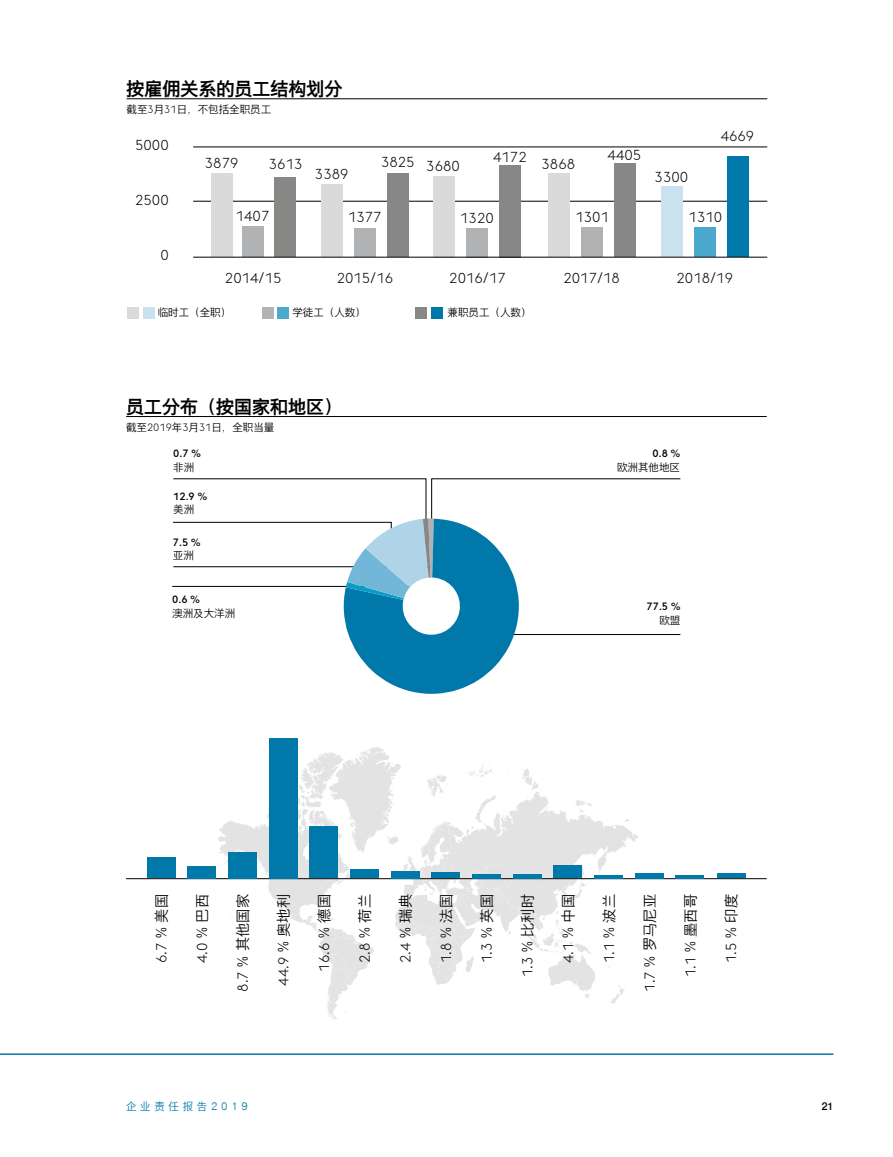
<style>
.page{position:relative;width:893px;height:1157px;background:#fff}
.page>*{position:absolute;margin:0;border:0;box-sizing:border-box;transform-origin:0 0}
.t1{font:500 18px "Nimbus Sans CHS";color:#000}
.t2{font:300 14.25px "Nimbus Sans CHS";color:#000}
.t3{font:300 14.25px "voestalpine";color:#000}
.t4{font:300 14.25px "voestalpine";color:#000}
.t5{font:300 10.5px "Nimbus Sans CHS";color:#000}
.t6{font:500 10.5px "voestalpine";color:#000}
.t7{font:300 10.5px "Nimbus Sans CHS";letter-spacing:.35em;color:#0078aa}
.t8{font:500 10.5px "Nimbus Sans CHS";color:#000}
.s1{font-family:"voestalpine"}
.s2{font-family:"Nimbus Sans CHS"}
</style>
<div class="page">
<hr style="left:127px;top:98px;width:640px;height:1px;background:#000">
<hr style="left:193px;top:201px;width:574px;height:1px;background:#000">
<hr style="left:193px;top:147px;width:574px;height:1px;background:#000">
<div style="left:354px;top:228px;width:21px;height:29px;background:#b1b2b3"></div>
<div style="left:321px;top:184px;width:21px;height:73px;background:#dadada"></div>
<div style="left:387px;top:173px;width:21px;height:84px;background:#878786"></div>
<div style="left:242px;top:226px;width:21px;height:31px;background:#b1b2b3"></div>
<div style="left:211px;top:173px;width:21px;height:84px;background:#dadada"></div>
<div style="left:274px;top:177px;width:21px;height:80px;background:#878786"></div>
<div style="left:466px;top:228px;width:22px;height:29px;background:#b1b2b3"></div>
<div style="left:500px;top:165px;width:21px;height:92px;background:#878786"></div>
<div style="left:433px;top:176px;width:21px;height:81px;background:#dadada"></div>
<div style="left:695px;top:227px;width:21px;height:30px;background:#4ca9ce"></div>
<div style="left:661px;top:187px;width:22px;height:70px;background:#cae2f0"></div>
<div style="left:727px;top:156px;width:22px;height:101px;background:#0078aa"></div>
<div style="left:127px;top:307px;width:12px;height:11px;background:#dadada"></div>
<div style="left:143px;top:307px;width:12px;height:11px;background:#cae2f0"></div>
<div style="left:262px;top:307px;width:12px;height:11px;background:#b1b2b3"></div>
<div style="left:278px;top:307px;width:11px;height:11px;background:#4ca9ce"></div>
<div style="left:415px;top:307px;width:12px;height:11px;background:#878786"></div>
<div style="left:431px;top:307px;width:12px;height:11px;background:#0078aa"></div>
<div style="left:582px;top:227px;width:21px;height:30px;background:#b1b2b3"></div>
<div style="left:548px;top:173px;width:22px;height:84px;background:#dadada"></div>
<div style="left:614px;top:163px;width:22px;height:94px;background:#878786"></div>
<hr style="left:193px;top:257px;width:574px;height:1px;background:#000">
<hr style="left:172px;top:586px;width:258px;height:1px;background:#000">
<svg style="left:173px;top:478px;width:508px;height:216px"></svg>
<hr style="left:126px;top:416px;width:641px;height:1px;background:#000">
<img style="left:196px;top:738px;width:486px;height:281px">
<hr style="left:126px;top:878px;width:641px;height:1px;background:#000">
<svg style="left:676px;top:874px;width:28px;height:4px"></svg>
<div style="left:635px;top:873px;width:28px;height:5px;background:#0078aa"></div>
<svg style="left:594px;top:874px;width:29px;height:4px"></svg>
<div style="left:554px;top:865px;width:28px;height:13px;background:#0078aa"></div>
<hr style="left:513px;top:874px;width:28px;height:4px;background:#0078aa">
<hr style="left:472px;top:874px;width:29px;height:4px;background:#0078aa">
<div style="left:432px;top:872px;width:28px;height:6px;background:#0078aa"></div>
<div style="left:391px;top:870px;width:28px;height:8px;background:#0078aa"></div>
<div style="left:350px;top:869px;width:29px;height:9px;background:#0078aa"></div>
<div style="left:310px;top:826px;width:28px;height:52px;background:#0078aa"></div>
<div style="left:269px;top:738px;width:28px;height:140px;background:#0078aa"></div>
<div style="left:228px;top:852px;width:29px;height:26px;background:#0078aa"></div>
<div style="left:188px;top:865px;width:28px;height:13px;background:#0078aa"></div>
<div style="left:147px;top:857px;width:28px;height:21px;background:#0078aa"></div>
<div style="left:718px;top:873px;width:28px;height:5px;background:#0078aa"></div>
<hr style="left:0;top:1053px;width:833px;height:1px;background:#0078aa">
<p class="t1" style="left:127px;top:78px;width:217px">按雇佣关系的员工结构划分</p>
<p class="t5" style="left:127px;top:103px;width:146px">截至<span class="s1">3</span>月<span class="s1">31</span>日，不包括全职员工</p>
<p class="t3" style="left:135px;top:137px;width:35px">5000</p>
<p class="t3" style="left:205px;top:154px;width:35px">3879</p>
<p class="t3" style="left:269px;top:156px;width:35px">3613</p>
<p class="t3" style="left:315px;top:166px;width:35px">3389</p>
<p class="t3" style="left:381px;top:154px;width:35px">3825</p>
<p class="t3" style="left:426px;top:157px;width:35px">3680</p>
<p class="t3" style="left:493px;top:148px;width:35px">4172</p>
<p class="t3" style="left:541px;top:155px;width:35px">3868</p>
<p class="t3" style="left:608px;top:146px;width:35px">4405</p>
<p class="t3" style="left:655px;top:168px;width:35px">3300</p>
<p class="t3" style="left:721px;top:128px;width:35px">4669</p>
<p class="t3" style="left:135px;top:191px;width:35px">2500</p>
<p class="t3" style="left:236px;top:207px;width:35px">1407</p>
<p class="t3" style="left:348px;top:208px;width:35px">1377</p>
<p class="t3" style="left:460px;top:210px;width:35px">1320</p>
<p class="t3" style="left:575px;top:209px;width:35px">1301</p>
<p class="t3" style="left:689px;top:209px;width:35px">1310</p>
<p class="t3" style="left:160px;top:247px;width:10px">0</p>
<p class="t4" style="left:225px;top:269px;width:58px">2014<span class="s2">/</span>15</p>
<p class="t4" style="left:337px;top:269px;width:58px">2015<span class="s2">/</span>16</p>
<p class="t4" style="left:449px;top:269px;width:58px">2016<span class="s2">/</span>17</p>
<p class="t4" style="left:563px;top:269px;width:58px">2017<span class="s2">/</span>18</p>
<p class="t4" style="left:677px;top:269px;width:58px">2018<span class="s2">/</span>19</p>
<p class="t5" style="left:158px;top:306px;width:75px">临时工（全职）</p>
<p class="t5" style="left:292px;top:306px;width:75px">学徒工（人数）</p>
<p class="t5" style="left:448px;top:306px;width:85px">兼职员工（人数）</p>
<p class="t1" style="left:126px;top:396px;width:217px">员工分布（按国家和地区）</p>
<p class="t5" style="left:126px;top:421px;width:150px">截至<span class="s1">2019</span>年<span class="s1">3</span>月<span class="s1">31</span>日，全职当量</p>
<p class="t6" style="left:173px;top:447px;width:29px">0<span class="s2">.</span>7 <span class="s2">%</span></p>
<p class="t5" style="left:173px;top:461px;width:22px">非洲</p>
<p class="t6" style="left:173px;top:489px;width:35px">12<span class="s2">.</span>9 <span class="s2">%</span></p>
<p class="t5" style="left:173px;top:503px;width:22px">美洲</p>
<p class="t6" style="left:173px;top:535px;width:29px">7<span class="s2">.</span>5 <span class="s2">%</span></p>
<p class="t5" style="left:173px;top:549px;width:22px">亚洲</p>
<p class="t6" style="left:172px;top:593px;width:29px">0<span class="s2">.</span>6 <span class="s2">%</span></p>
<p class="t5" style="left:172px;top:607px;width:64px">澳洲及大洋洲</p>
<p class="t6" style="left:653px;top:447px;width:29px">0<span class="s2">.</span>8 <span class="s2">%</span></p>
<p class="t5" style="left:617px;top:461px;width:64px">欧洲其他地区</p>
<p class="t6" style="left:647px;top:600px;width:35px">77<span class="s2">.</span>5 <span class="s2">%</span></p>
<p class="t5" style="left:659px;top:614px;width:22px">欧盟</p>
<p class="t2" style="left:153px;top:963px;width:70px;rotate:-90deg"><span class="s1">6</span>.<span class="s1">7</span> % 美国</p>
<p class="t2" style="left:194px;top:963px;width:70px;rotate:-90deg"><span class="s1">4</span>.<span class="s1">0</span> % 巴西</p>
<p class="t2" style="left:235px;top:991px;width:99px;rotate:-90deg"><span class="s1">8</span>.<span class="s1">7</span> % 其他国家</p>
<p class="t2" style="left:275px;top:985px;width:93px;rotate:-90deg"><span class="s1">44</span>.<span class="s1">9</span> % 奥地利</p>
<p class="t2" style="left:316px;top:971px;width:79px;rotate:-90deg"><span class="s1">16</span>.<span class="s1">6</span> % 德国</p>
<p class="t2" style="left:357px;top:963px;width:70px;rotate:-90deg"><span class="s1">2</span>.<span class="s1">8</span> % 荷兰</p>
<p class="t2" style="left:397px;top:963px;width:70px;rotate:-90deg"><span class="s1">2</span>.<span class="s1">4</span> % 瑞典</p>
<p class="t2" style="left:438px;top:963px;width:70px;rotate:-90deg"><span class="s1">1</span>.<span class="s1">8</span> % 法国</p>
<p class="t2" style="left:479px;top:963px;width:70px;rotate:-90deg"><span class="s1">1</span>.<span class="s1">3</span> % 英国</p>
<p class="t2" style="left:519px;top:977px;width:85px;rotate:-90deg"><span class="s1">1</span>.<span class="s1">3</span> % 比利时</p>
<p class="t2" style="left:560px;top:963px;width:70px;rotate:-90deg"><span class="s1">4</span>.<span class="s1">1</span> % 中国</p>
<p class="t2" style="left:601px;top:963px;width:70px;rotate:-90deg"><span class="s1">1</span>.<span class="s1">1</span> % 波兰</p>
<p class="t2" style="left:641px;top:991px;width:99px;rotate:-90deg"><span class="s1">1</span>.<span class="s1">7</span> % 罗马尼亚</p>
<p class="t2" style="left:682px;top:977px;width:85px;rotate:-90deg"><span class="s1">1</span>.<span class="s1">1</span> % 墨西哥</p>
<p class="t2" style="left:723px;top:963px;width:70px;rotate:-90deg"><span class="s1">1</span>.<span class="s1">5</span> % 印度</p>
<p class="t7" style="left:126px;top:1100px;width:123px">企业责任报告2019</p>
<p class="t8" style="left:822px;top:1099px;width:13px">21</p>
</div>
